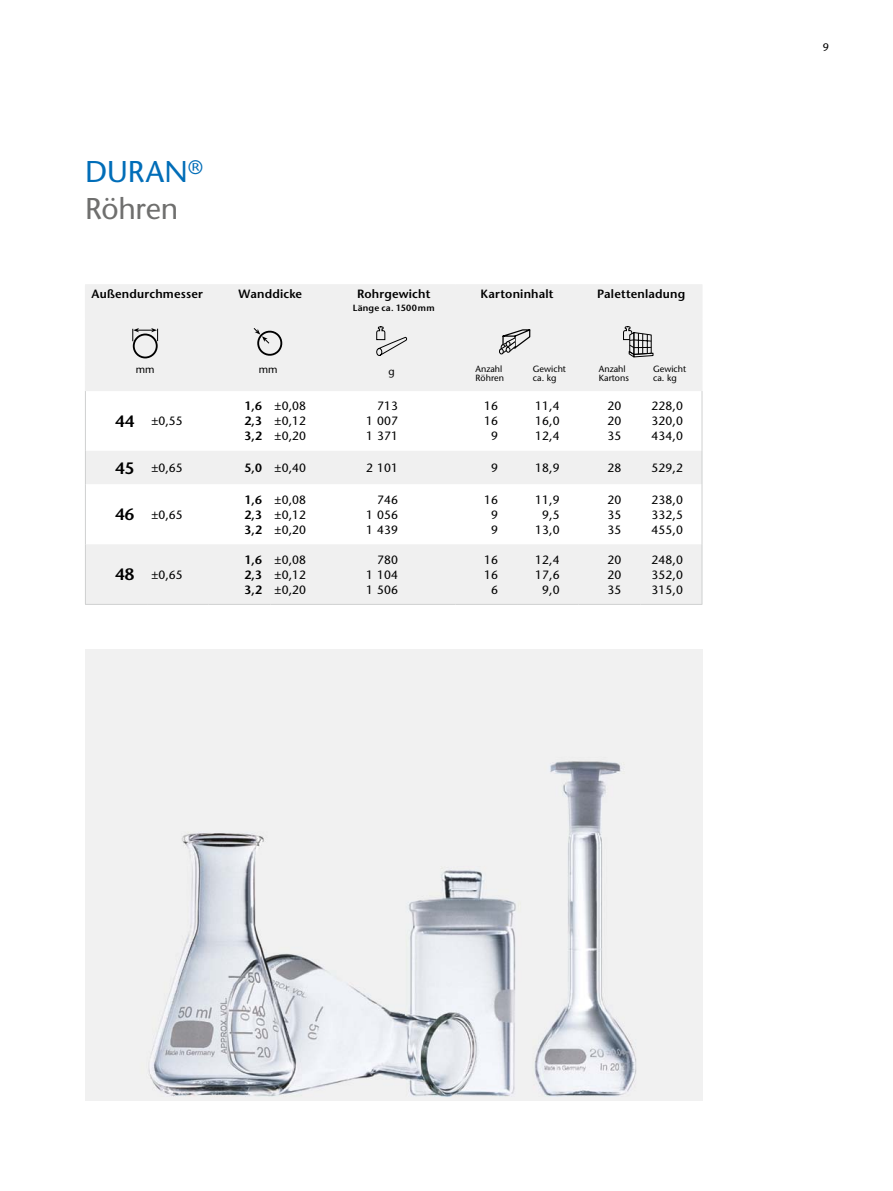
<style>
.page{position:relative;width:893px;height:1191px;background:#fff}
.page>*{position:absolute;margin:0;border:0;box-sizing:border-box;transform-origin:0 0}
.t1{font:500 30px/37.5px "Stone Sans Std";letter-spacing:-.005em;color:#6f6f6e}
.t2{font:500 12px/15px "Stone Sans Std";letter-spacing:.01em;color:#000;text-align:justify}
.t3{font:600 12px/15px "Stone Sans Std";letter-spacing:.015em;color:#000;text-align:justify}
.t4{font:500 10.8px "Stone Sans Std";color:#000}
.t5{font:500 10.5px "Stone Sans Std";color:#000}
.t6{font:500 9px/9px "Stone Sans Std";color:#000}
.t7{font:600 9px "Stone Sans Std";letter-spacing:.025em;color:#000}
.s1{color:#006db8}
.s2{font-weight:600;font-size:16.5px}
.s3{font-weight:600}
</style>
<div class="page">
<svg style="left:85px;top:649px;width:617px;height:451px;fill:#f1f1f1"></svg>
<svg style="left:86px;top:285px;width:616px;height:319px;fill:#f0f0f0"></svg>
<hr style="left:85px;top:318px;width:62px;height:1px;background:#f0f0f0">
<hr style="left:147px;top:318px;width:62px;height:1px;background:#f0f0f0">
<hr style="left:209px;top:318px;width:61px;height:1px;background:#f0f0f0">
<hr style="left:270px;top:318px;width:62px;height:1px;background:#f0f0f0">
<hr style="left:332px;top:318px;width:123px;height:1px;background:#f0f0f0">
<hr style="left:455px;top:318px;width:62px;height:1px;background:#f0f0f0">
<hr style="left:517px;top:318px;width:62px;height:1px;background:#f0f0f0">
<hr style="left:579px;top:318px;width:61px;height:1px;background:#f0f0f0">
<hr style="left:640px;top:318px;width:62px;height:1px;background:#f0f0f0">
<hr style="left:85px;top:284px;width:62px;height:1px;background:#f0f0f0">
<hr style="left:85px;top:285px;width:1px;height:33px;background:#f0f0f0">
<hr style="left:147px;top:284px;width:62px;height:1px;background:#f0f0f0">
<hr style="left:209px;top:284px;width:61px;height:1px;background:#f0f0f0">
<hr style="left:270px;top:284px;width:62px;height:1px;background:#f0f0f0">
<hr style="left:332px;top:284px;width:123px;height:1px;background:#f0f0f0">
<hr style="left:455px;top:284px;width:62px;height:1px;background:#f0f0f0">
<hr style="left:517px;top:284px;width:62px;height:1px;background:#f0f0f0">
<hr style="left:579px;top:284px;width:61px;height:1px;background:#f0f0f0">
<hr style="left:640px;top:284px;width:62px;height:1px;background:#f0f0f0">
<hr style="left:702px;top:285px;width:1px;height:33px;background:#f0f0f0">
<hr style="left:85px;top:319px;width:1px;height:46px;background:#f0f0f0">
<hr style="left:702px;top:319px;width:1px;height:46px;background:#f0f0f0">
<svg style="left:85px;top:365px;width:1px;height:26px"></svg>
<hr style="left:85px;top:391px;width:1px;height:60px;background:#cfd0d0">
<hr style="left:702px;top:391px;width:1px;height:60px;background:#cfd0d0">
<hr style="left:85px;top:484px;width:1px;height:60px;background:#cfd0d0">
<hr style="left:702px;top:484px;width:1px;height:60px;background:#cfd0d0">
<hr style="left:85px;top:544px;width:1px;height:60px;background:#cfd0d0">
<hr style="left:702px;top:544px;width:1px;height:60px;background:#cfd0d0">
<hr style="left:85px;top:451px;width:1px;height:33px;background:#cfd0d0">
<hr style="left:702px;top:451px;width:1px;height:33px;background:#cfd0d0">
<hr style="left:85px;top:604px;width:62px;height:1px;background:#cfd0d0">
<hr style="left:147px;top:604px;width:62px;height:1px;background:#cfd0d0">
<hr style="left:209px;top:604px;width:61px;height:1px;background:#cfd0d0">
<hr style="left:270px;top:604px;width:62px;height:1px;background:#cfd0d0">
<hr style="left:332px;top:604px;width:123px;height:1px;background:#cfd0d0">
<hr style="left:455px;top:604px;width:62px;height:1px;background:#cfd0d0">
<hr style="left:517px;top:604px;width:62px;height:1px;background:#cfd0d0">
<hr style="left:579px;top:604px;width:61px;height:1px;background:#cfd0d0">
<hr style="left:640px;top:604px;width:62px;height:1px;background:#cfd0d0">
<svg style="left:132px;top:328px;width:26px;height:13px"></svg>
<div style="left:133px;top:333px;width:25px;height:25px;border:2px solid #000;border-radius:50%"></div>
<svg style="left:253px;top:327px;width:32px;height:31px"></svg>
<svg style="left:376px;top:326px;width:31px;height:30px"></svg>
<svg style="left:499px;top:328px;width:32px;height:26px"></svg>
<svg style="left:623px;top:326px;width:31px;height:32px"></svg>
<h1 class="t1" style="left:85px;top:152px;width:119px"><span class="s1">DURAN</span><sup>®<br></sup>Röhren</h1>
<p class="t3" style="left:92px;top:286px;width:113px">Außendurchmesser</p>
<p class="t3" style="left:239px;top:286px;width:65px">Wanddicke</p>
<p class="t3" style="left:357px;top:286px;width:75px">Rohrgewicht</p>
<p class="t7" style="left:353px;top:303px;width:83px">Länge ca. 1500 mm</p>
<p class="t3" style="left:480px;top:286px;width:75px">Kartoninhalt</p>
<p class="t3" style="left:597px;top:286px;width:90px">Palettenladung</p>
<p class="t5" style="left:136px;top:363px;width:20px">mm</p>
<p class="t5" style="left:259px;top:363px;width:20px">mm</p>
<p class="t5" style="left:388px;top:365px;width:8px">g</p>
<p class="t6" style="left:476px;top:364px;width:30px">Anzahl<br>Röhren</p>
<p class="t6" style="left:533px;top:364px;width:35px">Gewicht ca. kg</p>
<p class="t6" style="left:599px;top:364px;width:31px">Anzahl<br>Kartons</p>
<p class="t6" style="left:653px;top:364px;width:35px">Gewicht ca. kg</p>
<p class="t2" style="left:115px;top:413px;width:69px"><span class="s2">44</span> ±0,55</p>
<p class="t3" style="left:244px;top:398px;width:19px">1,6<br>2,3<br>3,2</p>
<p class="t2" style="left:275px;top:398px;width:33px">±0,08 ±0,12 ±0,20</p>
<p class="t2" style="left:366px;top:398px;width:33px;text-indent:11px">713<br>1 007<br>1 371</p>
<p class="t2" style="left:484px;top:398px;width:15px;text-align:center">16<br>16<br>9</p>
<p class="t2" style="left:535px;top:398px;width:26px">11,4<br>16,0<br>12,4</p>
<p class="t2" style="left:607px;top:398px;width:15px">20<br>20<br>35</p>
<p class="t2" style="left:651px;top:398px;width:33px">228,0<br>320,0<br>434,0</p>
<p class="t2" style="left:115px;top:460px;width:69px"><span class="s2">45</span> ±0,65</p>
<p class="t2" style="left:244px;top:460px;width:63px"><span class="s3">5,0</span> ±0,40</p>
<p class="t2" style="left:366px;top:460px;width:33px">2 101</p>
<p class="t2" style="left:491px;top:460px;width:8px">9</p>
<p class="t2" style="left:535px;top:460px;width:26px">18,9</p>
<p class="t2" style="left:607px;top:460px;width:15px">28</p>
<p class="t2" style="left:651px;top:460px;width:33px">529,2</p>
<p class="t2" style="left:115px;top:507px;width:69px"><span class="s2">46</span> ±0,65</p>
<p class="t3" style="left:244px;top:492px;width:19px">1,6<br>2,3<br>3,2</p>
<p class="t2" style="left:275px;top:492px;width:33px">±0,08 ±0,12 ±0,20</p>
<p class="t2" style="left:366px;top:492px;width:33px;text-indent:11px">746<br>1 056<br>1 439</p>
<p class="t2" style="left:484px;top:492px;width:15px;text-align:center">16<br>9<br>9</p>
<p class="t2" style="left:535px;top:492px;width:26px;text-align:center">11,9<br>9,5<br>13,0</p>
<p class="t2" style="left:607px;top:492px;width:15px">20<br>35<br>35</p>
<p class="t2" style="left:651px;top:492px;width:33px">238,0<br>332,5<br>455,0</p>
<p class="t2" style="left:115px;top:567px;width:69px"><span class="s2">48</span> ±0,65</p>
<p class="t3" style="left:244px;top:552px;width:19px">1,6<br>2,3<br>3,2</p>
<p class="t2" style="left:275px;top:552px;width:33px">±0,08 ±0,12 ±0,20</p>
<p class="t2" style="left:366px;top:552px;width:33px;text-indent:11px">780<br>1 104<br>1 506</p>
<p class="t2" style="left:484px;top:552px;width:15px;text-align:center">16<br>16<br>6</p>
<p class="t2" style="left:535px;top:552px;width:26px;text-align:center">12,4<br>17,6<br>9,0</p>
<p class="t2" style="left:607px;top:552px;width:15px">20<br>20<br>35</p>
<p class="t2" style="left:651px;top:552px;width:33px">248,0<br>352,0<br>315,0</p>
<p class="t4" style="left:823px;top:40px;width:8px">9</p>
</div>
